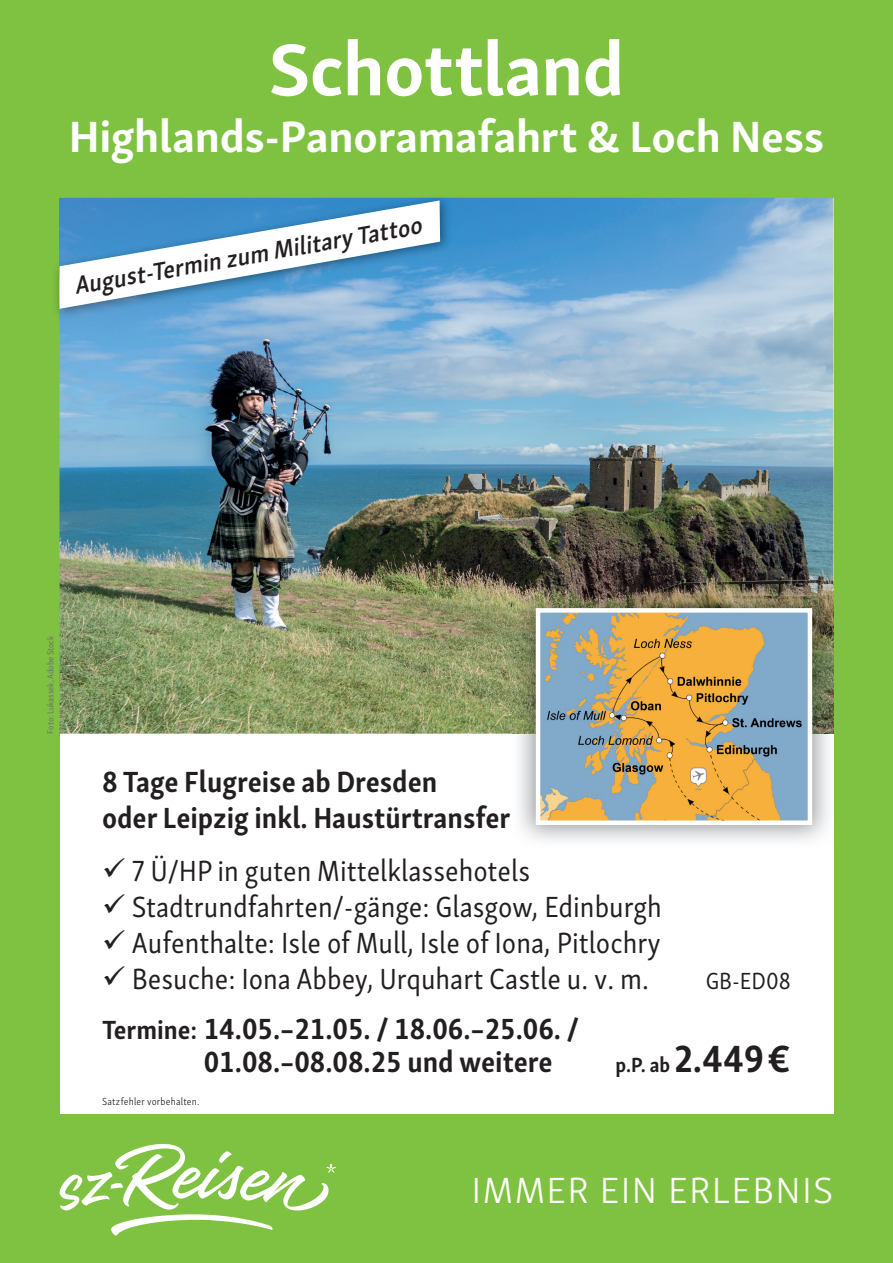
<style>
.page{position:relative;width:893px;height:1263px;background:#7fc241}
.page>*{position:absolute;margin:0;border:0;box-sizing:border-box;transform-origin:0 0}
.t1{font:700 75px "Skolar Sans Latn";letter-spacing:-.01em;color:#fff}
.t2{font:700 45px "Skolar Sans Latn";letter-spacing:-.005em;color:#fff}
.t3{font:300 37.5px "Skolar Sans Latn";letter-spacing:.035em;color:#fff}
.t4{font:30px "Skolar Sans Latn Cn";color:#231f20}
.t5{font:700 30px/36px "Skolar Sans Latn Cn";color:#231f20}
.t6{font:italic 600 25.5px "Skolar Sans Latn Cn";color:#231f20}
.t7{font:24px "Skolar Sans Latn Cn";color:#231f20}
.t8{font:700 21px "Skolar Sans Latn Cn";color:#231f20}
.t9{font:300 10.5px "Skolar Sans Latn Cn";letter-spacing:.02em;color:#231f20}
.t10{font:9px "Skolar Sans Latn Cn";color:#6c6d70}
.s1{font-size:27px}
.s2{font-size:39px}
</style>
<div class="page">
<div style="left:60px;top:702px;width:773px;height:412px;background:#fff"></div>
<img style="left:60px;top:198px;width:773px;height:535px">
<svg style="left:60px;top:1143px;width:276px;height:93px"></svg>
<img style="left:512px;top:585px;width:322px;height:263px">
<img style="left:541px;top:613px;width:266px;height:207px">
<div style="left:536px;top:608px;width:276px;height:217px;border:4px solid #fff"></div>
<img style="left:60px;top:198px;width:392px;height:122px">
<svg style="left:60px;top:200px;width:380px;height:109px"></svg>
<h1 class="t1" style="left:269px;top:9px;width:357px">Schottland</h1>
<h2 class="t2" style="left:69px;top:100px;width:757px">Highlands-Panoramafahrt &amp; Loch Ness</h2>
<p class="t6" style="left:71px;top:266px;width:354px;rotate:-10deg">August-Termin zum Military Tattoo</p>
<p class="t10" style="left:44px;top:733px;width:99px;rotate:-90deg">Foto: Lukassek, Adobe Stock</p>
<p class="t5" style="left:102px;top:761px;width:410px">8 Tage Flugreise ab Dresden<br>oder Leipzig inkl. Haustürtransfer</p>
<p class="t4" style="left:102px;top:848px;width:430px">✓ 7 Ü/HP in guten Mittelklassehotels</p>
<p class="t4" style="left:102px;top:884px;width:561px">✓ Stadtrundfahrten/-gänge: Glasgow, Edinburgh</p>
<p class="t4" style="left:102px;top:920px;width:560px">✓ Aufenthalte: Isle of Mull, Isle of Iona, Pitlochry</p>
<p class="t4" style="left:102px;top:956px;width:548px">✓ Besuche: Iona Abbey, Urquhart Castle u. v. m.</p>
<p class="t7" style="left:706px;top:962px;width:87px">GB-ED08</p>
<p class="t5" style="left:204px;top:1009px;width:377px;line-height:33px;text-indent:-102px"><span class="s1">Termine:</span> 14.05.–21.05. / 18.06.–25.06. /<br>01.08.–08.08.25 und weitere</p>
<p class="t8" style="left:615px;top:1047px;width:177px">p.P. ab <span class="s2">2.449 €</span></p>
<p class="t9" style="left:102px;top:1093px;width:99px">Satzfehler vorbehalten.</p>
<p class="t3" style="left:472px;top:1162px;width:363px">IMMER EIN ERLEBNIS</p>
</div>
